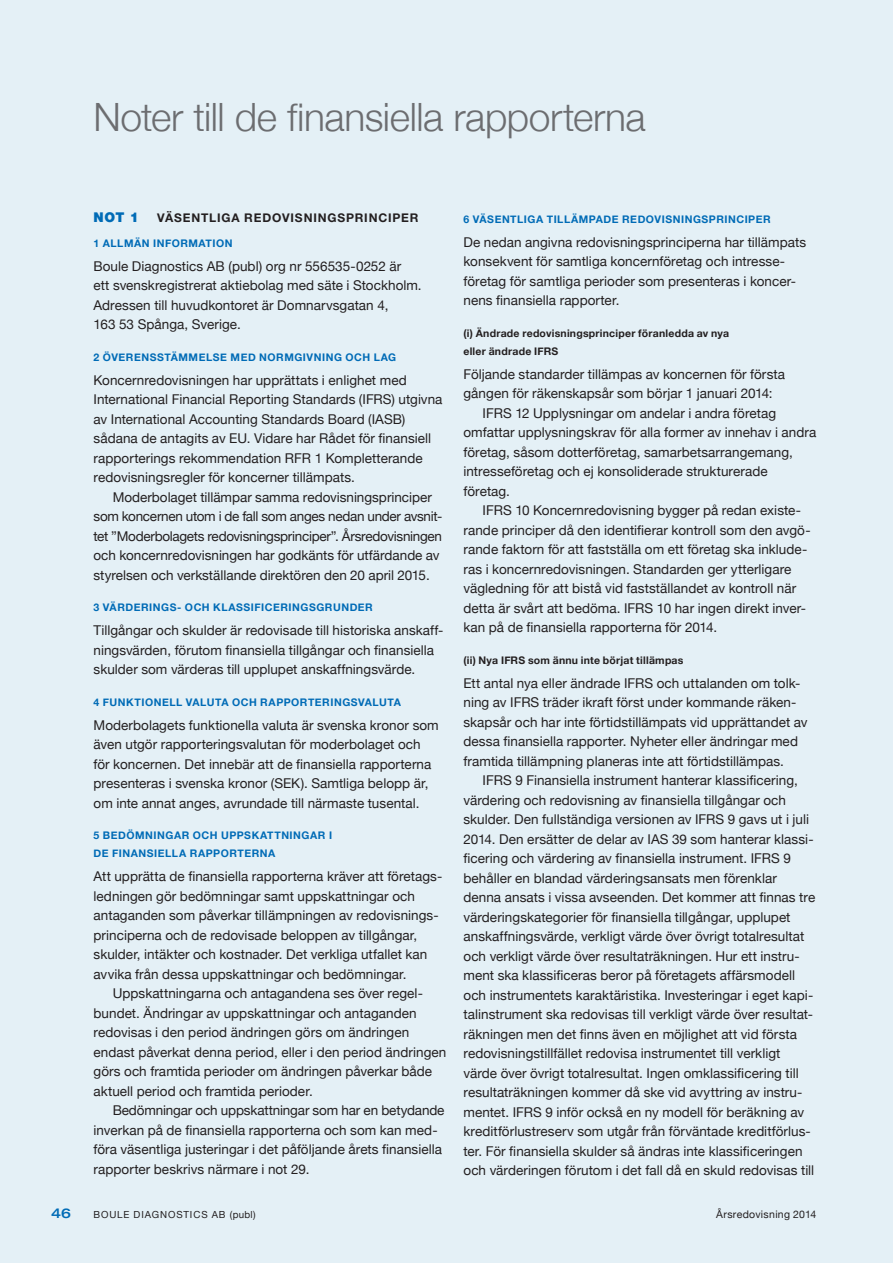
<style>
.page{position:relative;width:893px;height:1263px;background:#e4f0f6}
.page>*{position:absolute;margin:0;border:0;box-sizing:border-box;transform-origin:0 0}
._09_Sidrubrik{font:300 39px "Helvetica Neue";letter-spacing:-.015em;color:#6c6d70}
._01_bröd1_med_indrag{font:13.5px/19.5px "Helvetica Neue";letter-spacing:.005em;color:#231f20}
._01_bröd1_utan_indra{font:13.5px/19.5px "Helvetica Neue";letter-spacing:.005em;color:#231f20}
.not_rubrik{font:900 13.5px "Helvetica Neue LT Std";color:#006bb6}
.t1{font:500 expanded 13.5px "Helvetica Neue";color:#006bb6}
.not_rubrik-2{font:700 12px "Helvetica Neue LT Std";letter-spacing:.07em;color:#231f20}
._02_Mellanrubrik_1_B{font:700 10.5px/18px "Helvetica Neue";letter-spacing:.05em;color:#006bb6}
._02_Mellanrubrik_2{font:700 10.5px/18px "Helvetica Neue";letter-spacing:.02em;color:#231f20}
.t2{font:10.5px "Helvetica Neue";letter-spacing:.03em;color:#231f20}
.t3{font:9.75px "Helvetica Neue";letter-spacing:.09em;color:#231f20}
</style>
<div class="page">
<p class="_09_Sidrubrik" style="left:94px;top:94px;width:554px">Noter till de finansiella rapporterna</p>
<p class="not_rubrik" style="left:94px;top:209px;width:47px">NOT 1</p>
<p class="not_rubrik-2" style="left:157px;top:211px;width:263px">VÄSENTLIGA REDOVISNINGSPRINCIPER</p>
<p class="_02_Mellanrubrik_1_B" style="left:94px;top:234px;width:141px">1 ALLMÄN INFORMATION</p>
<p class="_01_bröd1_utan_indra" style="left:94px;top:256px;width:330px">Boule Diagnostics AB (publ) org nr 556535-0252 är<br>ett svenskregistrerat aktiebolag med säte i Stockholm.<br>Adressen till huvudkontoret är Domnarvsgatan 4,<br>163 53 Spånga, Sverige.</p>
<p class="_02_Mellanrubrik_1_B" style="left:94px;top:348px;width:304px">2 ÖVERENSSTÄMMELSE MED NORMGIVNING OCH LAG</p>
<p class="_01_bröd1_utan_indra" style="left:94px;top:370px;width:350px">Koncernredovisningen har upprättats i enlighet med International Financial Reporting Standards (IFRS) utgivna av International Accounting Standards Board (IASB) sådana de antagits av EU. Vidare har Rådet för finansiell rapporterings rekommendation RFR 1 Kompletterande redovisningsregler för koncerner tillämpats.</p>
<p class="_01_bröd1_med_indrag" style="left:94px;top:487px;width:350px;text-indent:19px">Moderbolaget tillämpar samma redovisningsprinciper som koncernen utom i de fall som anges nedan under avsnit&shy;tet ”Moderbolagets redovisningsprinciper”. Årsredovisningen och koncernredovisningen har godkänts för utfärdande av styrelsen och verkställande direktören den 20 april 2015.</p>
<p class="_02_Mellanrubrik_1_B" style="left:94px;top:598px;width:281px">3 VÄRDERINGS- OCH KLASSIFICERINGSGRUNDER</p>
<p class="_01_bröd1_utan_indra" style="left:94px;top:620px;width:351px">Tillgångar och skulder är redovisade till historiska anskaff&shy;ningsvärden, förutom finansiella tillgångar och finansiella skulder som värderas till upplupet anskaffningsvärde.</p>
<p class="_02_Mellanrubrik_1_B" style="left:94px;top:693px;width:309px">4 FUNKTIONELL VALUTA OCH RAPPORTERINGSVALUTA</p>
<p class="_01_bröd1_utan_indra" style="left:94px;top:715px;width:347px">Moderbolagets funktionella valuta är svenska kronor som även utgör rapporteringsvalutan för moderbolaget och för koncernen. Det innebär att de finansiella rapporterna presenteras i svenska kronor (SEK). Samtliga belopp är, om inte annat anges, avrundade till närmaste tusental.</p>
<p class="_02_Mellanrubrik_1_B" style="left:94px;top:826px;width:240px">5 BEDÖMNINGAR OCH UPPSKATTNINGAR I<br>DE FINANSIELLA RAPPORTERNA</p>
<p class="_01_bröd1_utan_indra" style="left:94px;top:866px;width:350px">Att upprätta de finansiella rapporterna kräver att företags&shy;ledningen gör bedömningar samt uppskattningar och antaganden som påverkar tillämpningen av redovisnings&shy;principerna och de redovisade beloppen av tillgångar, skulder, intäkter och kostnader. Det verkliga utfallet kan avvika från dessa uppskattningar och bedömningar.</p>
<p class="_01_bröd1_med_indrag" style="left:94px;top:983px;width:354px;text-indent:19px">Uppskattningarna och antagandena ses över regel&shy;bundet. Ändringar av uppskattningar och antaganden redovisas i den period ändringen görs om ändringen endast påverkat denna period, eller i den period ändringen görs och framtida perioder om ändringen påverkar både aktuell period och framtida perioder.</p>
<p class="_01_bröd1_med_indrag" style="left:94px;top:1100px;width:352px;text-indent:19px">Bedömningar och uppskattningar som har en betydande inverkan på de finansiella rapporterna och som kan med&shy;föra väsentliga justeringar i det påföljande årets finansiella rapporter beskrivs närmare i not 29.</p>
<p class="_02_Mellanrubrik_1_B" style="left:463px;top:210px;width:309px">6 VÄSENTLIGA TILLÄMPADE REDOVISNINGSPRINCIPER</p>
<p class="_01_bröd1_utan_indra" style="left:463px;top:232px;width:344px">De nedan angivna redovisningsprinciperna har tillämpats konsekvent för samtliga koncernföretag och intresse&shy;företag för samtliga perioder som presenteras i koncer&shy;nens finansiella rapporter.</p>
<p class="_02_Mellanrubrik_2" style="left:463px;top:324px;width:267px">(i) Ändrade redovisningsprinciper föranledda av nya eller ändrade IFRS</p>
<p class="_01_bröd1_utan_indra" style="left:463px;top:364px;width:323px">Följande standarder tillämpas av koncernen för första gången för räkenskapsår som börjar 1 januari 2014:</p>
<p class="_01_bröd1_med_indrag" style="left:463px;top:403px;width:354px;text-indent:19px">IFRS 12 Upplysningar om andelar i andra företag omfattar upplysningskrav för alla former av innehav i andra företag, såsom dotterföretag, samarbetsarrangemang, intresseföretag och ej konsoliderade strukturerade företag.</p>
<p class="_01_bröd1_med_indrag" style="left:463px;top:501px;width:349px;text-indent:19px">IFRS 10 Koncernredovisning bygger på redan existe&shy;rande principer då den identifierar kontroll som den avgö&shy;rande faktorn för att fastställa om ett företag ska inklude&shy;ras i koncernredovisningen. Standarden ger ytterligare vägledning för att bistå vid fastställandet av kontroll när detta är svårt att bedöma. IFRS 10 har ingen direkt inver&shy;kan på de finansiella rapporterna för 2014.</p>
<p class="_02_Mellanrubrik_2" style="left:463px;top:651px;width:221px">(ii) Nya IFRS som ännu inte börjat tillämpas</p>
<p class="_01_bröd1_utan_indra" style="left:463px;top:673px;width:346px">Ett antal nya eller ändrade IFRS och uttalanden om tolk&shy;ning av IFRS träder ikraft först under kommande räken&shy;skapsår och har inte förtidstillämpats vid upprättandet av dessa finansiella rapporter. Nyheter eller ändringar med framtida tillämpning planeras inte att förtidstillämpas.</p>
<p class="_01_bröd1_med_indrag" style="left:463px;top:771px;width:353px;text-indent:19px">IFRS 9 Finansiella instrument hanterar klassificering, värdering och redovisning av finansiella tillgångar och skulder. Den fullständiga versionen av IFRS 9 gavs ut i juli 2014. Den ersätter de delar av IAS 39 som hanterar klassi&shy;ficering och värdering av finansiella instrument. IFRS 9 behåller en blandad värderingsansats men förenklar denna ansats i vissa avseenden. Det kommer att finnas tre värderingskategorier för finansiella tillgångar, upplupet anskaffningsvärde, verkligt värde över övrigt totalresultat och verkligt värde över resultaträkningen. Hur ett instru&shy;ment ska klassificeras beror på företagets affärsmodell och instrumentets karaktäristika. Investeringar i eget kapi&shy;talinstrument ska redovisas till verkligt värde över resultat&shy;räkningen men det finns även en möjlighet att vid första redovisningstillfället redovisa instrumentet till verkligt värde över övrigt totalresultat. Ingen omklassificering till resultaträkningen kommer då ske vid avyttring av instru&shy;mentet. IFRS 9 inför också en ny modell för beräkning av kreditförlustreserv som utgår från förväntade kreditförlus&shy;ter. För finansiella skulder så ändras inte klassificeringen och värderingen förutom i det fall då en skuld redovisas till</p>
<p class="t1" style="left:51px;top:1205px;width:21px">46</p>
<p class="t3" style="left:94px;top:1208px;width:164px">BOULE DIAGNOSTICS AB (publ)</p>
<p class="t2" style="left:716px;top:1208px;width:102px">Årsredovisning 2014</p>
</div>
